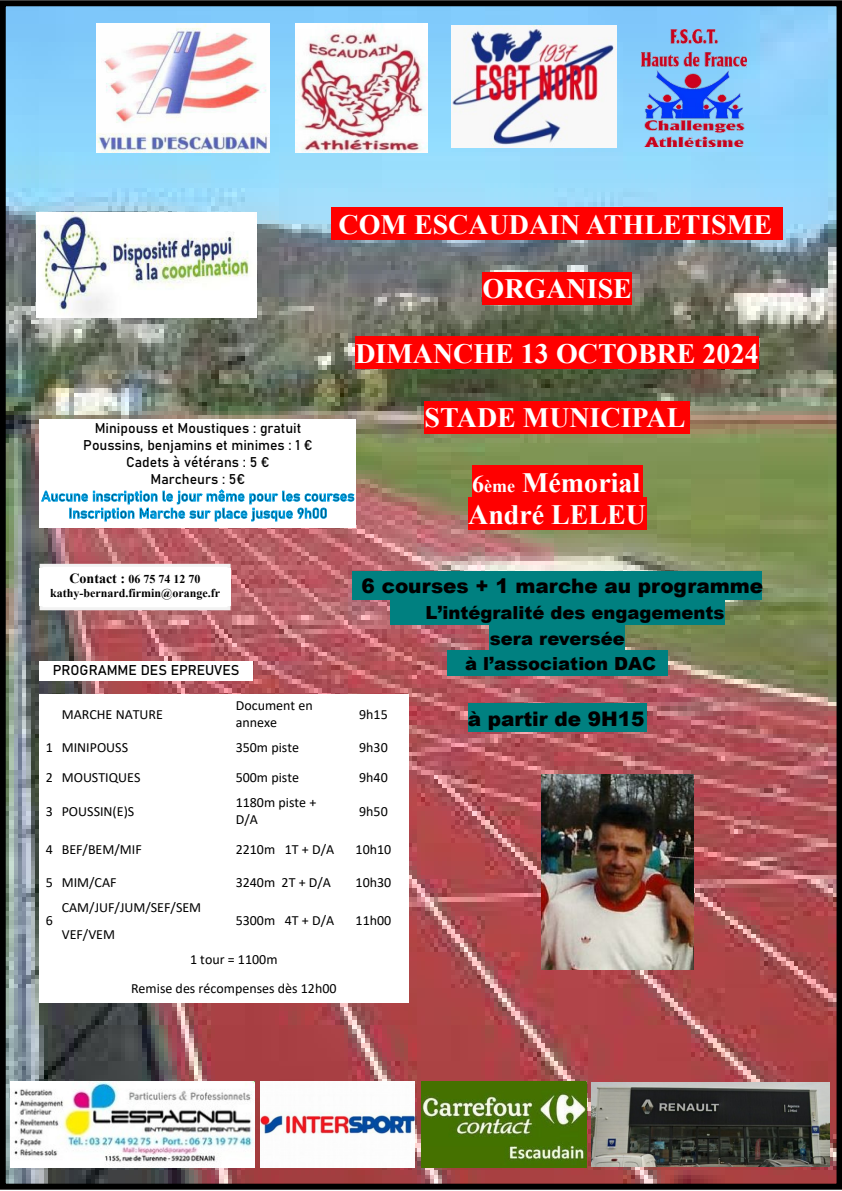
<style>
.page{position:relative;width:842px;height:1191px;background:#fff}
.page>*{position:absolute;margin:0;border:0;box-sizing:border-box;transform-origin:0 0}
.t1{font:700 28px/32.3px "Times New Roman";color:#fff}
.t2{font:900 20px "Arial";color:#000}
.t3{font:900 18px "Arial";color:#000}
.t4{font:14px/17.1px "Calibri";color:#000}
.t5{font:14px/16.9px "Bahnschrift";color:#000;text-align:center}
.t6{font:700 12px/14.2px "Times New Roman";color:#000;text-align:center}
.s1{font-size:24px}
.s2{font-size:18px}
.s3{font-size:14px}
</style>
<div class="page">
<img style="left:7px;top:7px;width:828px;height:1175px">
<div style="left:0;top:0;width:842px;height:1189px;border:6px solid #000"></div>
<img style="left:37px;top:212px;width:219px;height:105px">
<img style="left:295px;top:23px;width:132px;height:130px">
<img style="left:96px;top:24px;width:173px;height:128px">
<img style="left:642px;top:29px;width:104px;height:118px">
<img style="left:451px;top:26px;width:165px;height:122px">
<div style="left:332px;top:208px;width:451px;height:32px;background:#f00"></div>
<div style="left:483px;top:272px;width:149px;height:32px;background:#f00"></div>
<div style="left:355px;top:336px;width:404px;height:33px;background:#f00"></div>
<div style="left:425px;top:401px;width:265px;height:32px;background:#f00"></div>
<div style="left:472px;top:465px;width:170px;height:32px;background:#f00"></div>
<div style="left:468px;top:497px;width:178px;height:33px;background:#f00"></div>
<div style="left:353px;top:571px;width:409px;height:28px;background:#008080"></div>
<div style="left:390px;top:599px;width:335px;height:26px;background:#008080"></div>
<div style="left:490px;top:625px;width:135px;height:25px;background:#008080"></div>
<div style="left:447px;top:650px;width:220px;height:25px;background:#008080"></div>
<div style="left:468px;top:704px;width:179px;height:28px;background:#008080"></div>
<img style="left:542px;top:775px;width:152px;height:195px">
<div style="left:40px;top:694px;width:369px;height:308px;background:#fff"></div>
<div style="left:40px;top:661px;width:213px;height:20px;background:#fff"></div>
<div style="left:40px;top:564px;width:191px;height:46px;background:#fff;border:3px solid #f2f2f2"></div>
<div style="left:40px;top:569px;width:191px;height:37px;background:#fff"></div>
<div style="left:40px;top:419px;width:316px;height:109px;background:#fff"></div>
<img style="left:10px;top:1081px;width:244px;height:86px">
<img style="left:421px;top:1081px;width:165px;height:86px">
<img style="left:260px;top:1081px;width:154px;height:86px">
<img style="left:591px;top:1082px;width:238px;height:84px">
<h1 class="t1" style="left:339px;top:211px;width:435px">COM ESCAUDAIN ATHLETISME</h1>
<h1 class="t1" style="left:483px;top:276px;width:151px">ORGANISE</h1>
<h1 class="t1" style="left:355px;top:340px;width:405px">DIMANCHE 13 OCTOBRE 2024</h1>
<p class="t5" style="left:41px;top:421px;width:315px">Minipouss et Moustiques : gratuit<br>Poussins, benjamins et minimes : 1 €<br>Cadets à vétérans : 5 €<br>Marcheurs : 5€<br>Aucune inscription le jour même pour les courses<br>Inscription Marche sur place jusque 9h00</p>
<h1 class="t1" style="left:425px;top:404px;width:262px">STADE MUNICIPAL</h1>
<h1 class="t1" style="left:468px;top:469px;width:179px"><span class="s1">6</span><span class="s2">ème</span> Mémorial<br>André LELEU</h1>
<p class="t6" style="left:50px;top:573px;width:171px"><span class="s3">Contact :</span> 06 75 74 12 70 kathy-bernard.firmin@orange.fr</p>
<p class="t5" style="left:53px;top:663px;width:188px">PROGRAMME DES EPREUVES</p>
<h2 class="t2" style="left:362px;top:579px;width:403px">6 courses + 1 marche au programme</h2>
<p class="t3" style="left:425px;top:606px;width:300px">L’intégralité des engagements</p>
<p class="t3" style="left:490px;top:632px;width:137px">sera reversée</p>
<p class="t3" style="left:465px;top:657px;width:193px">à l’association DAC</p>
<p class="t4" style="left:62px;top:706px;width:103px">MARCHE NATURE</p>
<p class="t4" style="left:236px;top:698px;width:79px">Document en annexe</p>
<p class="t4" style="left:359px;top:706px;width:30px">9h15</p>
<p class="t4" style="left:46px;top:740px;width:84px">1 MINIPOUSS</p>
<p class="t4" style="left:236px;top:740px;width:65px">350m piste</p>
<p class="t4" style="left:359px;top:740px;width:30px">9h30</p>
<p class="t4" style="left:46px;top:770px;width:96px">2 MOUSTIQUES</p>
<p class="t4" style="left:236px;top:770px;width:65px">500m piste</p>
<p class="t4" style="left:359px;top:770px;width:30px">9h40</p>
<p class="t4" style="left:46px;top:804px;width:90px">3 POUSSIN(E)S</p>
<p class="t4" style="left:236px;top:795px;width:82px">1180m piste +<br>D/A</p>
<p class="t4" style="left:359px;top:804px;width:30px">9h50</p>
<p class="t4" style="left:46px;top:842px;width:97px">4 BEF/BEM/MIF</p>
<p class="t4" style="left:236px;top:842px;width:100px">2210m 1T + D/A</p>
<p class="t4" style="left:356px;top:842px;width:37px">10h10</p>
<p class="t4" style="left:46px;top:875px;width:72px">5 MIM/CAF</p>
<p class="t4" style="left:236px;top:875px;width:97px">3240m 2T + D/A</p>
<p class="t4" style="left:356px;top:875px;width:37px">10h30</p>
<p class="t4" style="left:46px;top:913px;width:9px">6</p>
<p class="t4" style="left:62px;top:894px;width:141px;line-height:27.1px">CAM/JUF/JUM/SEF/SEM<br>VEF/VEM</p>
<p class="t4" style="left:236px;top:913px;width:100px">5300m 4T + D/A</p>
<p class="t4" style="left:356px;top:913px;width:37px">11h00</p>
<p class="t4" style="left:131px;top:946px;width:207px;line-height:28.8px;text-align:center">1 tour = 1100m<br>Remise des récompenses dès 12h00</p>
<h2 class="t2" style="left:468px;top:711px;width:178px">à partir de 9H15</h2>
</div>
